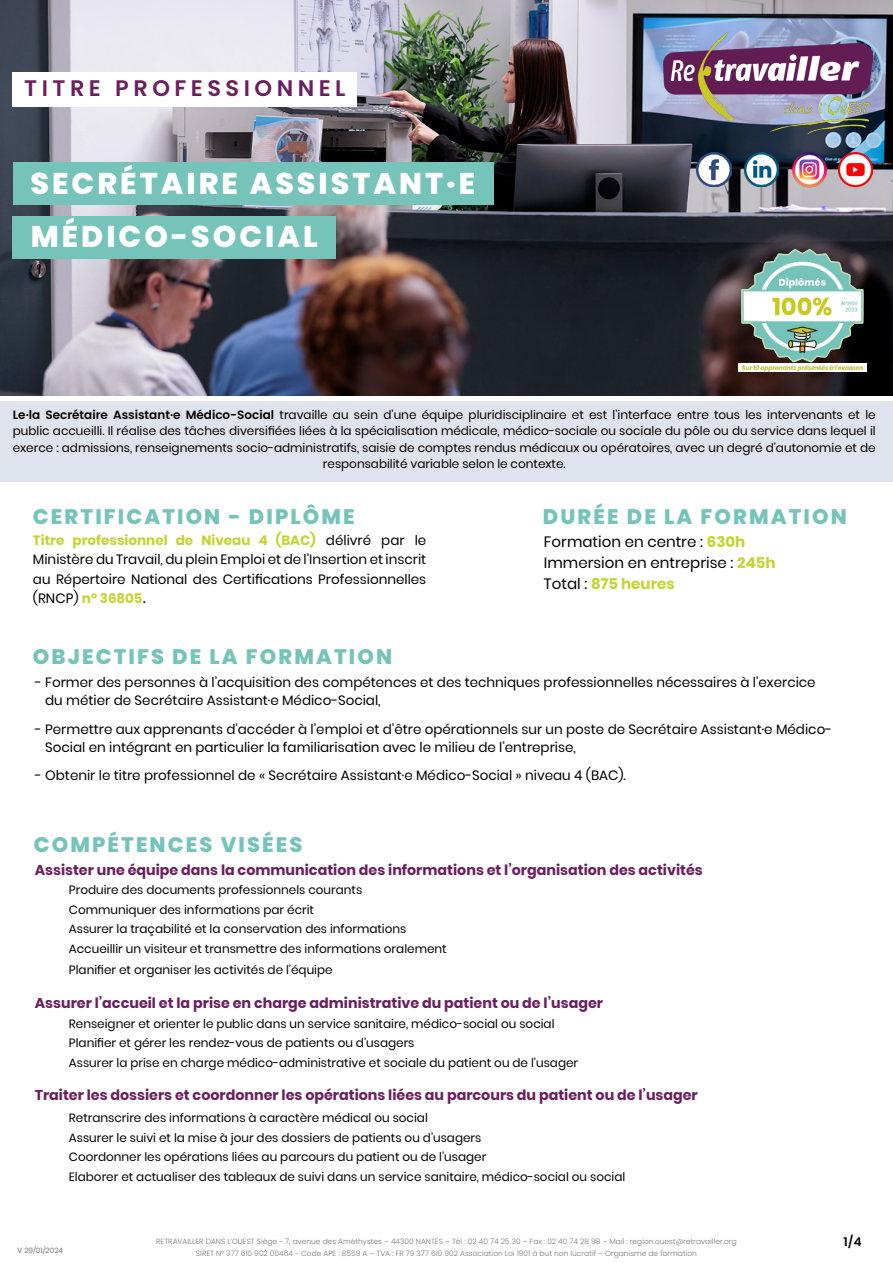
<style>
.page{position:relative;width:893px;height:1263px;background:#fff}
.page>*{position:absolute;margin:0;border:0;box-sizing:border-box;transform-origin:0 0}
.t1{font:800 30px/53.8px "Poppins";letter-spacing:.1em;color:#fff}
.t2{font:600 22.5px "Poppins";letter-spacing:.2em;color:#6a1f5e}
.t3{font:800 21px "Poppins";letter-spacing:.1em;color:#75c3b9}
.t4{font:15px/21px "Poppins";color:#000}
.t5{font:700 14.25px "Poppins";color:#6a1f5e}
.t6{font:13.5px/19.5px "Poppins";color:#000}
.t7{font:12px/19.5px "Poppins";color:#000}
.t8{font:600 12px "Poppins";color:#000}
.t9{font:300 7.5px/12px "Poppins";color:#787878;text-align:center}
.t10{font:7.5px "Poppins";color:#787878}
.s1{font-weight:600}
.s2{font-weight:700;color:#c5d430}
.s3{font-weight:500}
</style>
<div class="page">
<img style="left:0;top:0;width:893px;height:395px">
<div style="left:13px;top:72px;width:344px;height:34px;background:#fff"></div>
<div style="left:13px;top:162px;width:480px;height:43px;background:#75c3b9"></div>
<div style="left:13px;top:216px;width:323px;height:42px;background:#75c3b9"></div>
<img style="left:663px;top:33px;width:210px;height:101px">
<div style="left:0;top:401px;width:893px;height:81px;background:#dfe3ed"></div>
<img style="left:697px;top:152px;width:34px;height:34px">
<img style="left:744px;top:152px;width:35px;height:34px">
<img style="left:789px;top:151px;width:40px;height:36px">
<img style="left:838px;top:152px;width:35px;height:34px">
<img style="left:732px;top:249px;width:141px;height:122px">
<h2 class="t2" style="left:24px;top:75px;width:323px">TITRE PROFESSIONNEL</h2>
<h1 class="t1" style="left:31px;top:156px;width:446px">SECRÉTAIRE ASSISTANT·E<br>MÉDICO-SOCIAL</h1>
<p class="t7" style="left:13px;top:406px;width:864px;line-height:16.5px;text-align:center"><span class="s1">Le·la Secrétaire Assistant·e Médico-Social</span> travaille au sein d’une équipe pluridisciplinaire et est l’interface entre tous les intervenants et le public accueilli. Il réalise des tâches diversifiées liées à la spécialisation médicale, médico-sociale ou sociale du pôle ou du service dans lequel il exerce : admissions, renseignements socio-administratifs, saisie de comptes rendus médicaux ou opératoires, avec un degré d’autonomie et de responsabilité variable selon le contexte.</p>
<h3 class="t3" style="left:33px;top:504px;width:323px">CERTIFICATION - DIPLÔME</h3>
<h3 class="t3" style="left:543px;top:504px;width:305px">DURÉE DE LA FORMATION</h3>
<p class="t6" style="left:33px;top:530px;width:395px;text-align:justify"><span class="s2">Titre professionnel de Niveau 4 (BAC)</span> délivré par le Ministère du Travail, du plein Emploi et de l’Insertion et inscrit au Répertoire National des Certifications Professionnelles (RNCP) <span class="s2">n° 36805</span><span class="s3">.</span></p>
<p class="t4" style="left:544px;top:532px;width:233px">Formation en centre : <span class="s2">630h<br></span>Immersion en entreprise : <span class="s2">245h<br></span>Total : <span class="s2">875 heures</span></p>
<h3 class="t3" style="left:33px;top:645px;width:361px">OBJECTIFS DE LA FORMATION</h3>
<p class="t6" style="left:45px;top:674px;width:772px;line-height:18px;text-indent:-10px">- Former des personnes à l’acquisition des compétences et des techniques professionnelles nécessaires à l’exercice du métier de Secrétaire Assistant·e Médico-Social,</p>
<p class="t6" style="left:45px;top:720px;width:788px;line-height:18px;text-indent:-10px">- Permettre aux apprenants d’accéder à l’emploi et d’être opérationnels sur un poste de Secrétaire Assistant·e Médico-<br>Social en intégrant en particulier la familiarisation avec le milieu de l’entreprise,</p>
<p class="t6" style="left:35px;top:766px;width:592px">- Obtenir le titre professionnel de « Secrétaire Assistant·e Médico-Social » niveau 4 (BAC).</p>
<h3 class="t3" style="left:34px;top:832px;width:270px">COMPÉTENCES VISÉES</h3>
<p class="t5" style="left:35px;top:861px;width:669px">Assister une équipe dans la communication des informations et l’organisation des activités</p>
<p class="t7" style="left:69px;top:880px;width:379px">Produire des documents professionnels courants Communiquer des informations par écrit<br>Assurer la traçabilité et la conservation des informations Accueillir un visiteur et transmettre des informations oralement</p>
<p class="t7" style="left:69px;top:960px;width:265px">Planifier et organiser les activités de l’équipe</p>
<p class="t5" style="left:35px;top:995px;width:570px">Assurer l’accueil et la prise en charge administrative du patient ou de l’usager</p>
<p class="t7" style="left:69px;top:1014px;width:511px">Renseigner et orienter le public dans un service sanitaire, médico-social ou social<br>Planifier et gérer les rendez-vous de patients ou d’usagers<br>Assurer la prise en charge médico-administrative et sociale du patient ou de l’usager</p>
<p class="t5" style="left:35px;top:1086px;width:664px">Traiter les dossiers et coordonner les opérations liées au parcours du patient ou de l’usager</p>
<p class="t7" style="left:69px;top:1108px;width:558px">Retranscrire des informations à caractère médical ou social<br>Assurer le suivi et la mise à jour des dossiers de patients ou d’usagers<br>Coordonner les opérations liées au parcours du patient ou de l’usager<br>Elaborer et actualiser des tableaux de suivi dans un service sanitaire, médico-social ou social</p>
<p class="t10" style="left:17px;top:1246px;width:47px">V 29/01/2024</p>
<p class="t9" style="left:156px;top:1235px;width:582px">RETRAVAILLER DANS L’OUEST Siège - 7, avenue des Améthystes – 44300 NANTES – Tél : 02 40 74 25 30 – Fax : 02 40 74 28 98 – Mail : region.ouest@retravailler.org<br>SIRET N° 377 610 902 00464 - Code APE : 8559 A – TVA : FR 79 377 610 902 Association Loi 1901 à but non lucratif – Organisme de formation</p>
<p class="t8" style="left:843px;top:1235px;width:20px">1/4</p>
</div>
